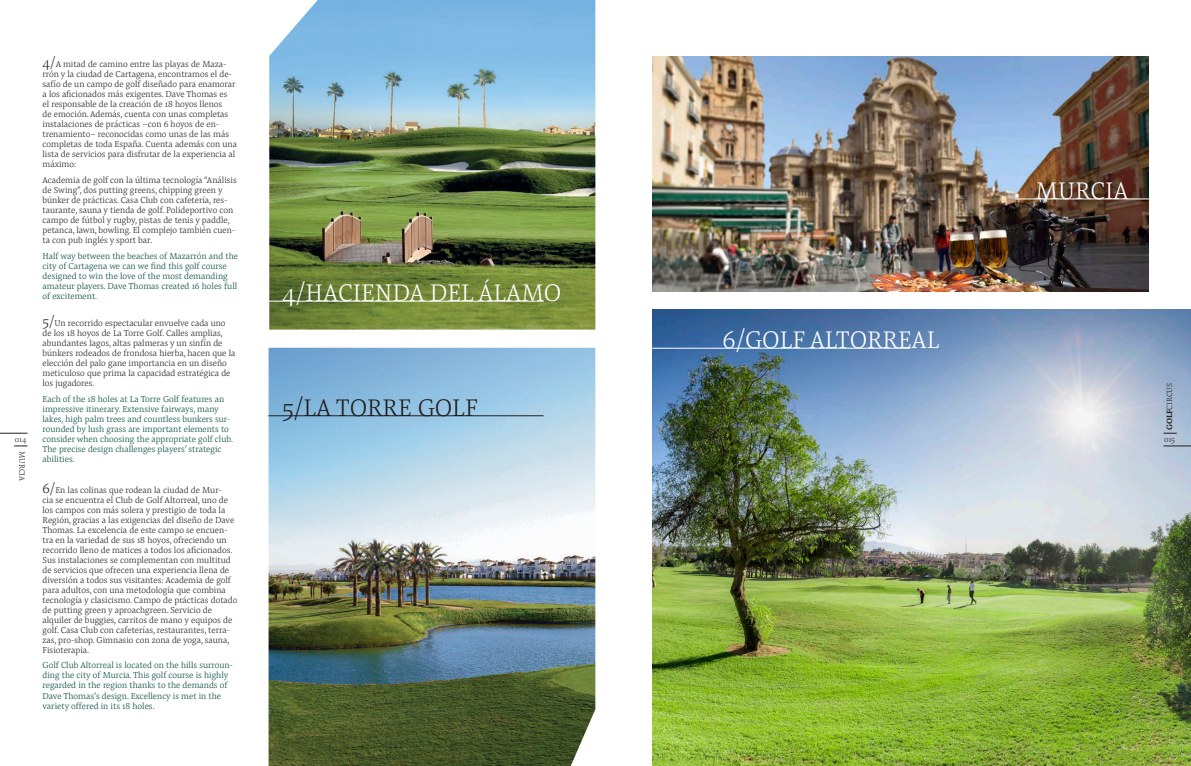
<style>
.page{position:relative;width:1191px;height:766px;background:#fff}
.page>*{position:absolute;margin:0;border:0;box-sizing:border-box;transform-origin:0 0}
.t1{font:300 25px "Pensum Pro";color:#fff}
.t2{font:300 25px "Pensum Pro";color:#231f20}
.t3{font:300 9px/10px "Pensum Pro";color:#231f20}
.t4{font:300 9px/10px "Pensum Pro";color:#004a3c}
.t5{font:300 8px "Pensum Pro";color:#231f20}
.s1{font-size:14px}
.s2{font-weight:700}
</style>
<div class="page">
<img style="left:268px;top:347px;width:327px;height:418px">
<img style="left:652px;top:309px;width:539px;height:456px">
<img style="left:652px;top:57px;width:496px;height:234px">
<hr style="left:652px;top:347px;width:258px;height:1px;background:#fff">
<hr style="left:1015px;top:198px;width:176px;height:1px;background:#fff">
<hr style="left:268px;top:415px;width:275px;height:1px;background:#231f20">
<img style="left:269px;top:0;width:326px;height:329px">
<hr style="left:268px;top:300px;width:275px;height:1px;background:#fff">
<svg style="left:0;top:433px;width:27px;height:1px"></svg>
<svg style="left:1163px;top:433px;width:13px;height:1px"></svg>
<svg style="left:14px;top:445px;width:13px;height:1px"></svg>
<svg style="left:1163px;top:445px;width:28px;height:1px"></svg>
<p class="t5" style="left:15px;top:433px;width:13px">014</p>
<p class="t5" style="left:28px;top:451px;width:31px;rotate:90deg">MURCIA</p>
<p class="t3" style="left:43px;top:59px;width:196px"><span class="s1">4/</span>A mitad de camino entre las playas de Maza&shy;rrón y la ciudad de Cartagena, encontramos el de&shy;safío de un campo de golf diseñado para enamorar a los aficionados más exigentes. Dave Thomas es<br>el responsable de la creación de 18 hoyos llenos<br>de emoción. Además, cuenta con unas completas instalaciones de prácticas –con 6 hoyos de en&shy;trenamiento– reconocidas como unas de las más completas de toda España. Cuenta además con una lista de servicios para disfrutar de la experiencia al máximo:</p>
<p class="t3" style="left:43px;top:175px;width:196px">Academia de golf con la última tecnología “Análisis de Swing”, dos putting greens, chipping green y búnker de prácticas. Casa Club con cafetería, res&shy;taurante, sauna y tienda de golf. Polideportivo con campo de fútbol y rugby, pistas de tenis y paddle, petanca, lawn, bowling. El complejo también cuen&shy;ta con pub inglés y sport bar.</p>
<p class="t4" style="left:43px;top:250px;width:197px">Half way between the beaches of Mazarrón and the city of Cartagena we can we find this golf course designed to win the love of the most demanding amateur players. Dave Thomas created 16 holes full of excitement.</p>
<p class="t3" style="left:43px;top:318px;width:194px"><span class="s1">5/</span>Un recorrido espectacular envuelve cada uno de los 18 hoyos de La Torre Golf. Calles amplias, abundantes lagos, altas palmeras y un sinfín de búnkers rodeados de frondosa hierba, hacen que la elección del palo gane importancia en un diseño meticuloso que prima la capacidad estratégica de los jugadores.</p>
<p class="t4" style="left:43px;top:394px;width:192px">Each of the 18 holes at La Torre Golf features an impressive itinerary. Extensive fairways, many lakes, high palm trees and countless bunkers sur&shy;rounded by lush grass are important elements to consider when choosing the appropriate golf club.<br>The precise design challenges players’ strategic abilities.</p>
<p class="t3" style="left:43px;top:484px;width:196px"><span class="s1">6/</span>En las colinas que rodean la ciudad de Mur-<br>cia se encuentra el Club de Golf Altorreal, uno de los campos con más solera y prestigio de toda la Región, gracias a las exigencias del diseño de Dave Thomas. La excelencia de este campo se encuen&shy;tra en la variedad de sus 18 hoyos, ofreciendo un recorrido lleno de matices a todos los aficionados.<br>Sus instalaciones se complementan con multitud de servicios que ofrecen una experiencia llena de diversión a todos sus visitantes: Academia de golf para adultos, con una metodología que combina tecnología y clasicismo. Campo de prácticas dotado de putting green y aproachgreen. Servicio de alquiler de buggies, carritos de mano y equipos de golf. Casa Club con cafeterías, restaurantes, terra&shy;zas, pro-shop. Gimnasio con zona de yoga, sauna, Fisioterapia.</p>
<p class="t4" style="left:43px;top:660px;width:192px">Golf Club Altorreal is located on the hills surroun&shy;ding the city of Murcia. This golf course is highly regarded in the region thanks to the demands of Dave Thomas’s design. Excellency is met in the variety offered in its 18 holes.</p>
<p class="t1" style="left:282px;top:275px;width:281px">4/HACIENDA DEL ÁLAMO</p>
<p class="t2" style="left:282px;top:390px;width:197px">5/LA TORRE GOLF</p>
<p class="t1" style="left:722px;top:322px;width:218px">6/GOLF ALTORREAL</p>
<p class="t1" style="left:1035px;top:173px;width:95px">MURCIA</p>
<p class="t5" style="left:1164px;top:430px;width:49px;rotate:-90deg"><span class="s2">GOLF</span>CIRCUS</p>
<p class="t5" style="left:1164px;top:433px;width:12px">015</p>
</div>
